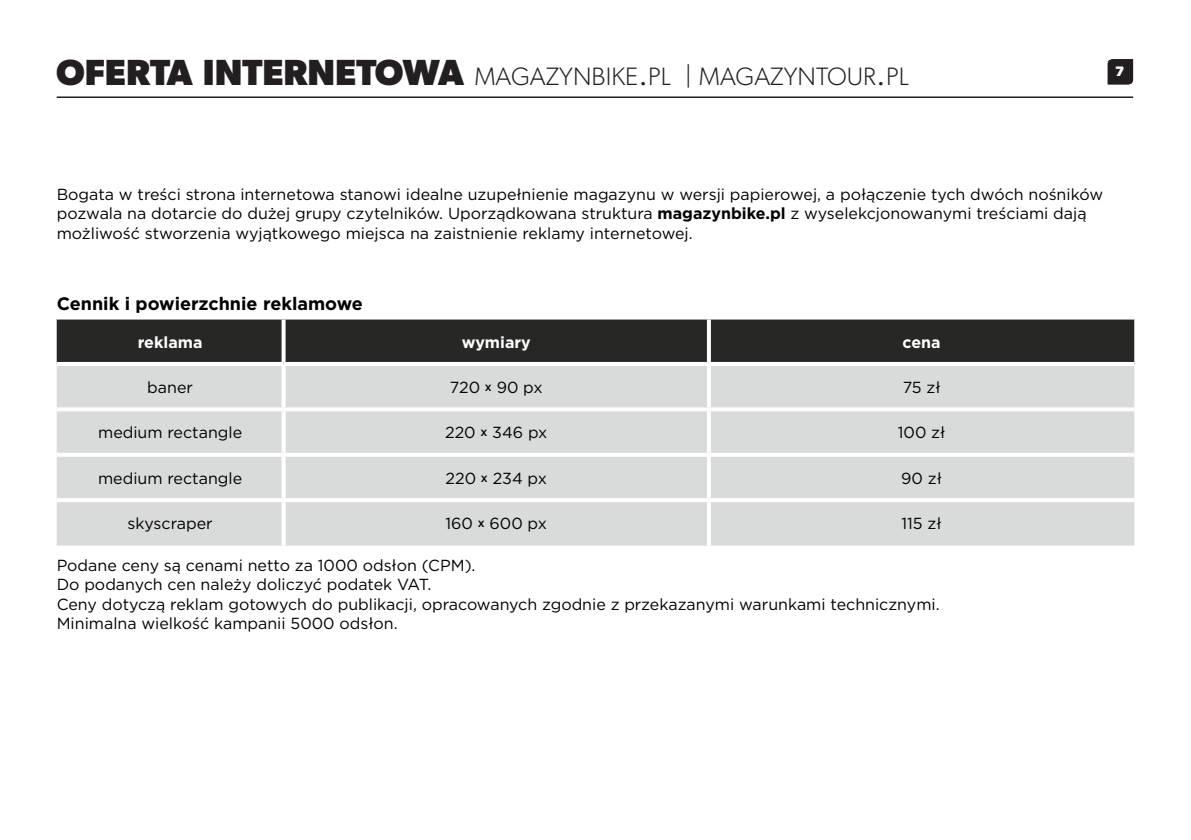
<style>
.page{position:relative;width:1191px;height:840px;background:#fff}
.page>*{position:absolute;margin:0;border:0;box-sizing:border-box;transform-origin:0 0}
.t1{font:500 30px "Gotham";color:#272726}
.t2{font:300 25.2px "Gibson";color:#231f20}
.t3{font:700 18px "Gotham";color:#000}
.t4{font:16px/19.2px "Gotham";color:#000}
.t5{font:700 16px "Gotham";color:#fff}
.t6{font:700 13.8px "Gibson";color:#fff}
.s1{font-weight:700;font-size:36.4px}
.s2{font-size:36px}
.s3{font-size:26px}
.s4{font-weight:700}
.s5{font-weight:500;font-size:12px}
</style>
<div class="page">
<div style="left:57px;top:319px;width:1077px;height:43px;background:#272726"></div>
<div style="left:57px;top:366px;width:1077px;height:179px;background:#d9dada"></div>
<svg style="left:57px;top:407px;width:226px;height:4px"></svg>
<svg style="left:283px;top:407px;width:426px;height:4px"></svg>
<svg style="left:709px;top:407px;width:425px;height:4px"></svg>
<svg style="left:57px;top:452px;width:226px;height:4px"></svg>
<svg style="left:283px;top:452px;width:426px;height:4px"></svg>
<svg style="left:709px;top:452px;width:425px;height:4px"></svg>
<hr style="left:57px;top:498px;width:226px;height:4px;background:#fff">
<hr style="left:283px;top:498px;width:426px;height:4px;background:#fff">
<hr style="left:709px;top:498px;width:425px;height:4px;background:#fff">
<svg style="left:281px;top:319px;width:4px;height:43px"></svg>
<svg style="left:281px;top:366px;width:4px;height:41px"></svg>
<svg style="left:281px;top:411px;width:4px;height:41px"></svg>
<svg style="left:281px;top:456px;width:4px;height:42px"></svg>
<svg style="left:281px;top:502px;width:4px;height:43px"></svg>
<svg style="left:707px;top:319px;width:4px;height:43px"></svg>
<hr style="left:707px;top:366px;width:4px;height:41px;background:#fff">
<hr style="left:707px;top:411px;width:4px;height:41px;background:#fff">
<hr style="left:707px;top:456px;width:4px;height:42px;background:#fff">
<hr style="left:707px;top:502px;width:4px;height:43px;background:#fff">
<hr style="left:57px;top:96px;width:1076px;height:2px;background:#231f20">
<svg style="left:1107px;top:59px;width:26px;height:26px"></svg>
<p class="t2" style="left:56px;top:61px;width:854px"><span class="s1">OFERTA INTERNETOWA</span> MAGAZYNBIKE<span class="s2">.</span>PL <span class="s3">|</span> MAGAZYNTOUR<span class="s2">.</span>PL</p>
<p class="t6" style="left:1115px;top:63px;width:11px">7</p>
<p class="t1" style="left:57px;top:59px;width:373px">OFERTA INTERNETOWA</p>
<p class="t4" style="left:57px;top:184px;width:1048px">Bogata w treści strona internetowa stanowi idealne uzupełnienie magazynu w wersji papierowej, a połączenie tych dwóch nośników pozwala na dotarcie do dużej grupy czytelników. Uporządkowana struktura <span class="s4">magazynbike.pl</span> z wyselekcjonowanymi treściami dają możliwość stworzenia wyjątkowego miejsca na zaistnienie reklamy internetowej.</p>
<p class="t3" style="left:57px;top:291px;width:308px">Cennik i powierzchnie reklamowe</p>
<p class="t5" style="left:138px;top:331px;width:66px">reklama</p>
<p class="t5" style="left:462px;top:331px;width:71px">wymiary</p>
<p class="t5" style="left:902px;top:331px;width:40px">cena</p>
<p class="t4" style="left:147px;top:377px;width:47px">baner</p>
<p class="t4" style="left:450px;top:377px;width:94px">720 <span class="s5">x</span> 90 px</p>
<p class="t4" style="left:902px;top:377px;width:39px">75 zł</p>
<p class="t4" style="left:98px;top:422px;width:146px">medium rectangle</p>
<p class="t4" style="left:445px;top:422px;width:104px">220 <span class="s5">x</span> 346 px</p>
<p class="t4" style="left:898px;top:422px;width:49px">100 zł</p>
<p class="t4" style="left:98px;top:468px;width:146px">medium rectangle</p>
<p class="t4" style="left:445px;top:468px;width:103px">220 <span class="s5">x</span> 234 px</p>
<p class="t4" style="left:901px;top:468px;width:42px">90 zł</p>
<p class="t4" style="left:128px;top:513px;width:86px">skyscraper</p>
<p class="t4" style="left:445px;top:513px;width:103px">160 <span class="s5">x</span> 600 px</p>
<p class="t4" style="left:901px;top:513px;width:42px">115 zł</p>
<p class="t4" style="left:57px;top:555px;width:884px">Podane ceny są cenami netto za 1000 odsłon (CPM).<br>Do podanych cen należy doliczyć podatek VAT.<br>Ceny dotyczą reklam gotowych do publikacji, opracowanych zgodnie z przekazanymi warunkami technicznymi.<br>Minimalna wielkość kampanii 5000 odsłon.</p>
</div>
